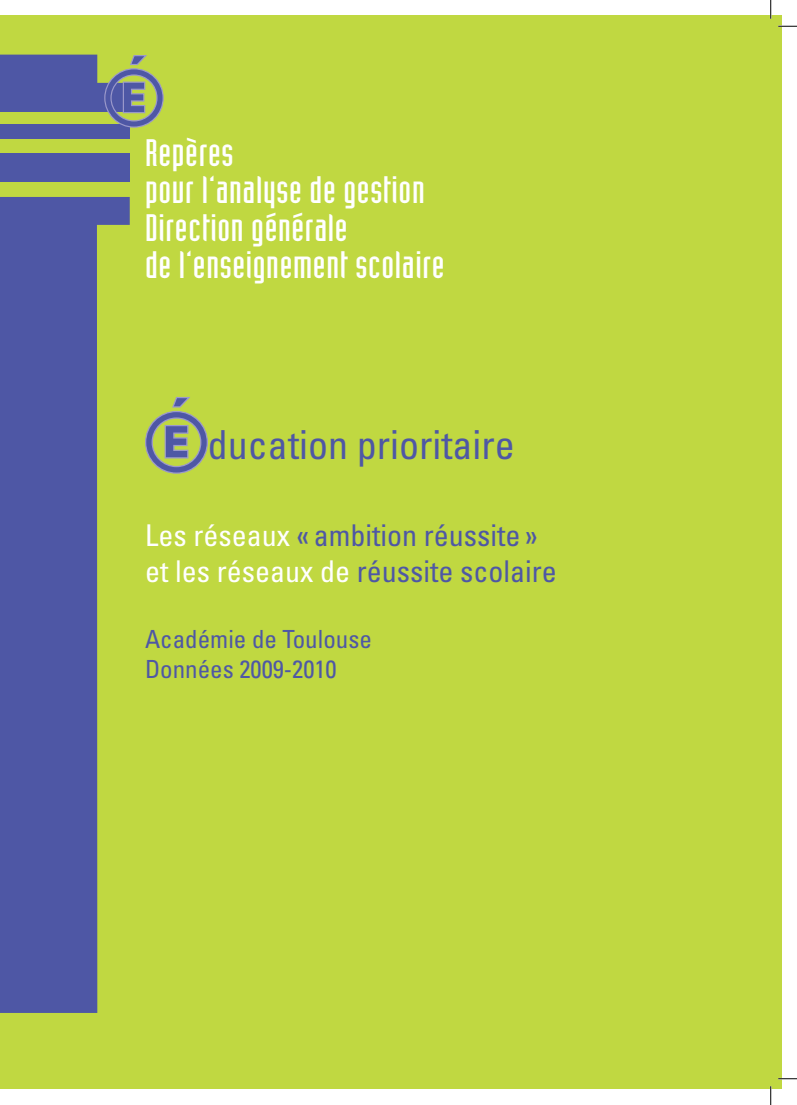
<style>
.page{position:relative;width:797px;height:1105px;background:#fff}
.page>*{position:absolute;margin:0;border:0;box-sizing:border-box;transform-origin:0 0}
.t1{font:condensed 40px "Univers LT Std";color:#4e57a5}
.t2{font:37.5px/37.5px "Industria LT Std Solid";letter-spacing:.015em;color:#fff;scale:1.15 1}
.t3{font:condensed 30px/36px "Univers LT Std";color:#4e57a5}
.t4{font:condensed 25px/30px "Univers LT Std";color:#4e57a5}
.s1{color:#fff}
</style>
<div class="page">
<div style="left:0;top:16px;width:781px;height:1073px;background:#c0d841"></div>
<svg style="left:145px;top:397px;width:63px;height:77px"></svg>
<div style="left:0;top:125px;width:129px;height:14px;background:#4e57a5"></div>
<div style="left:0;top:154px;width:129px;height:28px;background:#4e57a5"></div>
<svg style="left:0;top:197px;width:130px;height:816px;fill:#4e57a5"></svg>
<svg style="left:0;top:55px;width:164px;height:73px"></svg>
<svg style="left:778px;top:25px;width:19px;height:2px"></svg>
<svg style="left:778px;top:1078px;width:19px;height:1px"></svg>
<svg style="left:770px;top:0;width:1px;height:19px"></svg>
<svg style="left:770px;top:1086px;width:1px;height:19px"></svg>
<p class="t2" style="left:145px;top:135px;width:262px">Repères<br>pour l’analyse de gestion<br>Direction générale<br>de l’enseignement scolaire</p>
<p class="t1" style="left:208px;top:419px;width:308px">ducation prioritaire</p>
<p class="t3" style="left:145px;top:517px;width:413px"><span class="s1">Les réseaux</span> « ambition réussite» <span class="s1">et les réseaux de</span> réussite scolaire</p>
<p class="t4" style="left:145px;top:623px;width:228px">Académie de Toulouse<br>Données 2009-2010</p>
</div>
